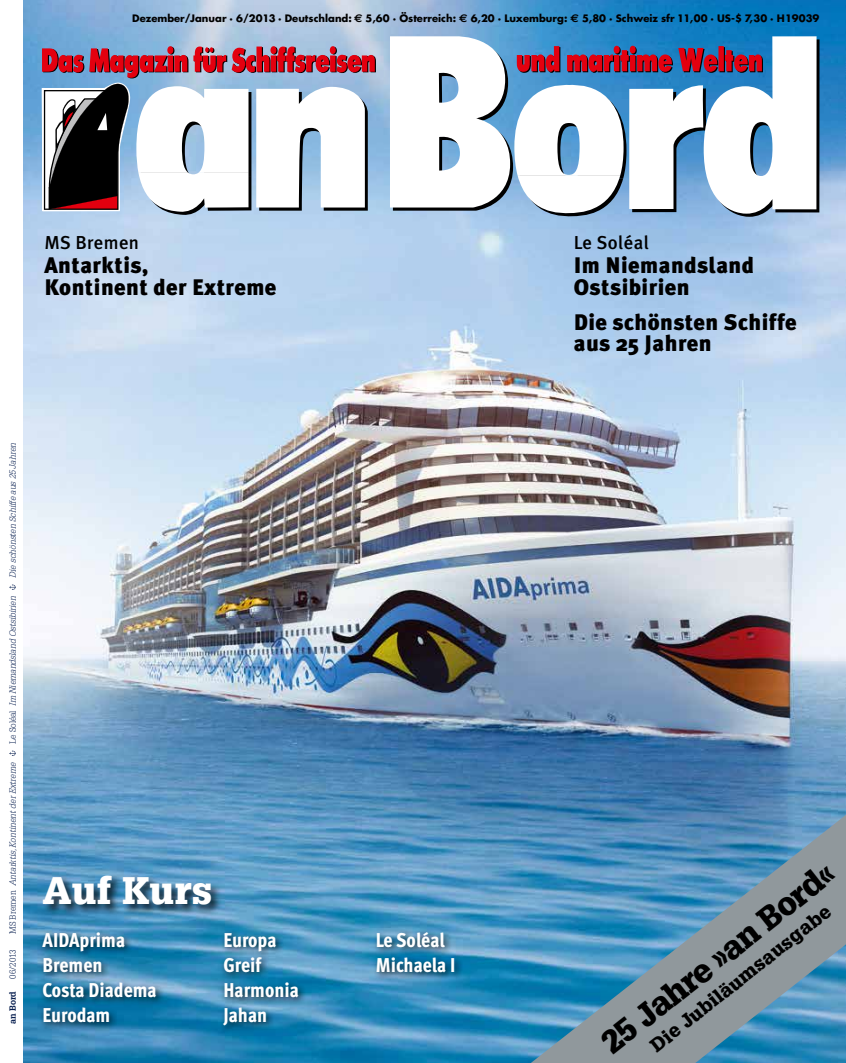
<style>
.page{position:relative;width:846px;height:1063px;background:#fff}
.page>*{position:absolute;margin:0;border:0;box-sizing:border-box;transform-origin:0 0}
.t1{font:900 37.5px "Glypha";letter-spacing:.02em;color:#fff}
.t2{font:900 31.75px "Glypha";color:#000}
.t3{font:900 22.5px/21.2px "Meta Plus";letter-spacing:.02em;color:#000}
.t4{font:800 20px/25px "Meta Cond";color:#fff}
.t5{font:900 18.75px "Glypha";color:#000}
.t6{font:500 18.75px "Meta Plus";letter-spacing:.02em;color:#000}
.t7{font:700 10px "Futura";color:#000}
.t8{font:italic 300 8.75px "Glypha";letter-spacing:-.005em;color:#071e4f}
.t9{font:300 8.75px "Glypha";letter-spacing:-.02em;color:#071e4f}
.t10{font:700 8.75px "Glypha";color:#071e4f}
.s1{font-family:"Euro Sans";font-size:11.25px}
.s2{font-style:normal}
</style>
<div class="page">
<img style="left:23px;top:0;width:822px;height:1063px">
<div style="left:39px;top:929px;width:126px;height:103px;background:#000;opacity:.75"></div>
<div style="left:41px;top:874px;width:181px;height:42px;background:#000;opacity:.75"></div>
<div style="left:373px;top:929px;width:90px;height:53px;background:#000;opacity:.75"></div>
<div style="left:219px;top:929px;width:88px;height:105px;background:#000;opacity:.75"></div>
<svg style="left:42px;top:46px;width:334px;height:170px"></svg>
<svg style="left:390px;top:36px;width:429px;height:181px"></svg>
<svg style="left:530px;top:815px;width:315px;height:248px;background:#6293b1"></svg>
<svg style="left:9px;top:750px;width:7px;height:6px"></svg>
<svg style="left:9px;top:584px;width:7px;height:6px"></svg>
<p class="t7" style="left:132px;top:12px;width:688px">Dezember/Januar · 6/2013 · Deutschland: <span class="s1">!</span> 5,60 · Österreich: <span class="s1">!</span> 6,20 · Luxemburg: <span class="s1">!</span> 5,80 · Schweiz sfr 11,00 · US-$ 7,30 · H19039</p>
<h3 class="t6" style="left:44px;top:231px;width:96px">MS Bremen</h3>
<h3 class="t3" style="left:44px;top:255px;width:233px">Antarktis,<br>Kontinent der Extreme</h3>
<p class="t8" style="left:8px;top:578px;width:136px;rotate:-90deg">Die schönsten Schiffe aus 25 Jahren</p>
<p class="t8" style="left:8px;top:744px;width:149px;rotate:-90deg"><span class="s2">Le Soléal</span> Im Niemandsland Ostsibirien</p>
<p class="t8" style="left:8px;top:934px;width:173px;rotate:-90deg"><span class="s2">MS Bremen</span> Antarktis, Kontinent der Extreme</p>
<p class="t9" style="left:8px;top:979px;width:30px;rotate:-90deg">06/2013</p>
<p class="t10" style="left:7px;top:1024px;width:34px;rotate:-90deg">an Bord</p>
<h1 class="t1" style="left:43px;top:868px;width:171px">Auf Kurs</h1>
<h3 class="t4" style="left:43px;top:928px;width:116px">AIDAprima<br>Bremen<br>Costa Diadema<br>Eurodam</h3>
<h3 class="t4" style="left:223px;top:928px;width:77px">Europa<br>Greif<br>Harmonia<br>Jahan</h3>
<h3 class="t4" style="left:376px;top:928px;width:81px">Le Soléal<br>Michaela I</h3>
<h3 class="t6" style="left:573px;top:231px;width:77px">Le Soléal</h3>
<h3 class="t3" style="left:573px;top:255px;width:182px">Im Niemandsland<br>Ostsibirien</h3>
<h3 class="t3" style="left:573px;top:312px;width:224px">Die schönsten Schiffe aus 25 Jahren</h3>
<h2 class="t2" style="left:593px;top:1030px;width:289px;rotate:-38deg">25 Jahre »an Bord«</h2>
<h3 class="t5" style="left:645px;top:1038px;width:225px;rotate:-38deg">Die Jubiläumsausgabe</h3>
</div>
